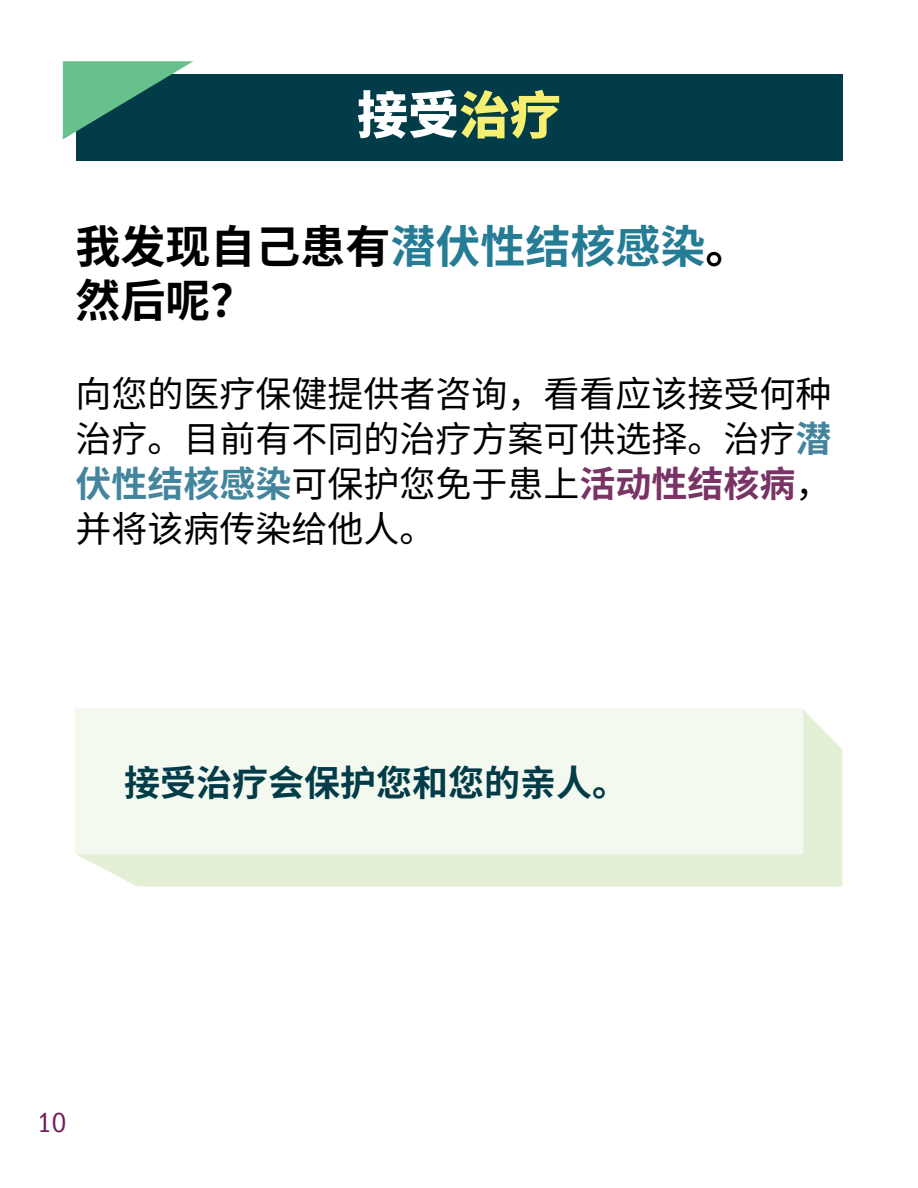
<style>
.page{position:relative;width:918px;height:1188px;background:#fff}
.page>*{position:absolute;margin:0;border:0;box-sizing:border-box;transform-origin:0 0}
.t1{font:900 51px "Noto Sans SC";color:#fff}
.t2{font:700 45px/54px "Noto Sans SC";color:#000}
.t3{font:36px/45px "Noto Sans SC";color:#000;text-align:justify}
.t4{font:700 36px "Noto Sans SC";color:#023c49}
.t5{font:condensed 28.5px "Franklin Gothic LT Pro";color:#721f5c}
.s1{color:#f7ef6f}
.s2{color:#257c95}
.s3{font-weight:700;color:#43859d}
.s4{font-weight:700;color:#7a3365}
</style>
<div class="page">
<div style="left:76px;top:74px;width:766px;height:87px;background:#023c49"></div>
<svg style="left:63px;top:61px;width:130px;height:78px"></svg>
<svg style="left:76px;top:709px;width:766px;height:177px"></svg>
<h1 class="t1" style="left:357px;top:86px;width:205px">接受<span class="s1">治疗</span></h1>
<p class="t2" style="left:76px;top:221px;width:676px">我发现自己患有<span class="s2">潜伏性结核感染</span>。然后呢？</p>
<p class="t3" style="left:76px;top:372px;width:758px">向您的医疗保健提供者咨询，看看应该接受何种治疗。目前有不同的治疗方案可供选择。治疗<span class="s3">潜伏性结核感染</span>可保护您免于患上<span class="s4">活动性结核病</span>，并将该病传染给他人。</p>
<p class="t4" style="left:124px;top:763px;width:505px">接受治疗会保护您和您的亲人。</p>
<p class="t5" style="left:37px;top:1107px;width:31px">10</p>
</div>
